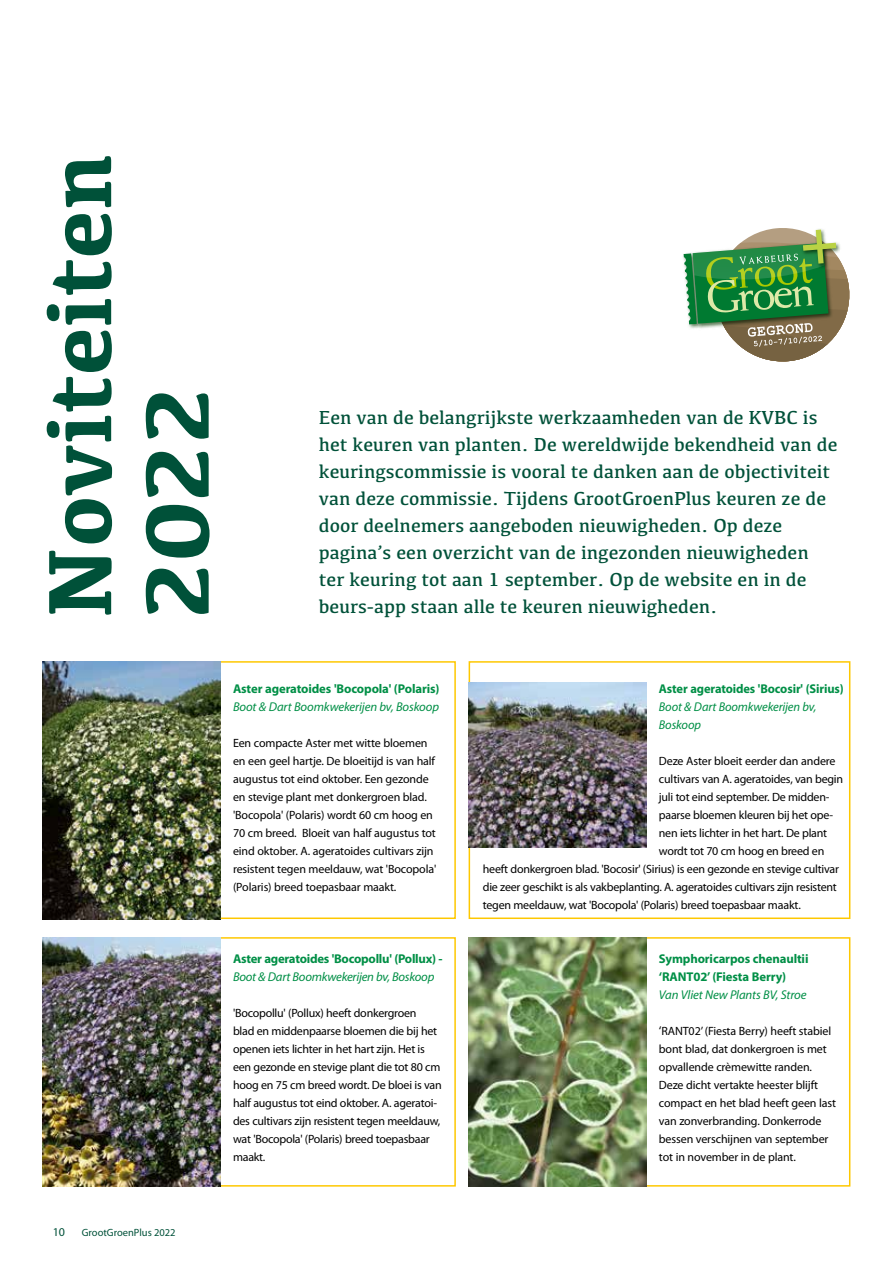
<style>
.page{position:relative;width:893px;height:1263px;background:#fff}
.page>*{position:absolute;margin:0;border:0;box-sizing:border-box;transform-origin:0 0}
.t1{font:700 93px/97.5px "Kefa";color:#005139}
.t2{font:19.5px/27px "Kefa";color:#005139}
.t3{font:700 12.75px/18px "Myriad Pro";letter-spacing:-.01em;color:#008f46}
.t4{font:italic 12.75px/18px "Myriad Pro";letter-spacing:-.01em;color:#008f46}
.t5{font:12px/18px "Myriad Pro";letter-spacing:-.02em;color:#000}
.t6{font:12px "Myriad Pro";color:#005139}
.t7{font:10.5px "Myriad Pro";color:#005139}
.s1{font-size:12.75px}
</style>
<div class="page">
<div style="left:496px;top:937px;width:354px;height:249px;border:2px solid #fec800"></div>
<div style="left:57px;top:661px;width:399px;height:258px;border:2px solid #fec800"></div>
<div style="left:43px;top:937px;width:413px;height:249px;border:2px solid #fec800"></div>
<div style="left:469px;top:661px;width:381px;height:258px;border:2px solid #fec800"></div>
<img style="left:469px;top:937px;width:177px;height:249px">
<img style="left:43px;top:661px;width:177px;height:258px">
<img style="left:43px;top:937px;width:177px;height:249px">
<img style="left:469px;top:682px;width:177px;height:165px">
<svg style="left:684px;top:228px;width:166px;height:134px"></svg>
<h1 class="t1" style="left:26px;top:619px;width:467px;rotate:-90deg">Noviteiten<br>2022</h1>
<p class="t2" style="left:319px;top:404px;width:520px">Een van de belangrijkste werkzaamheden van de KVBC is het keuren van planten. De wereldwijde bekendheid van de keuringscommissie is vooral te danken aan de objectiviteit van deze commissie. Tijdens GrootGroenPlus keuren ze de door deelnemers aangeboden nieuwigheden. Op deze pagina’s een overzicht van de ingezonden nieuwigheden ter keuring tot aan 1 september. Op de website en in de</p>
<h2 class="t2" style="left:319px;top:593px;width:400px">beurs-app staan alle te keuren nieuwigheden.</h2>
<p class="t6" style="left:53px;top:1224px;width:14px">10</p>
<p class="t7" style="left:82px;top:1226px;width:95px">GrootGroenPlus 2022</p>
<p class="t3" style="left:233px;top:679px;width:208px">Aster ageratoides 'Bocopola' (Polaris)</p>
<p class="t4" style="left:233px;top:698px;width:208px">Boot &amp; Dart Boomkwekerijen bv, Boskoop</p>
<p class="t5" style="left:233px;top:734px;width:205px">Een compacte Aster met witte bloemen en een geel hartje. De bloeitijd is van half augustus tot eind oktober. Een gezonde en stevige plant met donkergroen blad. 'Bocopola' (Polaris) wordt 60 cm hoog en 70 cm breed. Bloeit van half augustus tot eind oktober. A. ageratoides cultivars zijn resistent tegen meeldauw, wat 'Bocopola' (Polaris) breed toepasbaar maakt.</p>
<p class="t3" style="left:233px;top:949px;width:211px">Aster ageratoides 'Bocopollu' (Pollux) -</p>
<p class="t4" style="left:233px;top:968px;width:203px">Boot &amp; Dart Boomkwekerijen bv, Boskoop</p>
<p class="t5" style="left:233px;top:1004px;width:210px">'Bocopollu' (Pollux) heeft donkergroen<br>blad en middenpaarse bloemen die bij het openen iets lichter in het hart zijn. Het is een gezonde en stevige plant die tot 80 cm hoog en 75 cm breed wordt. De bloei is van half augustus tot eind oktober. A. ageratoi&shy;des cultivars zijn resistent tegen meeldauw, wat 'Bocopola' (Polaris) breed toepasbaar maakt.</p>
<p class="t3" style="left:659px;top:679px;width:186px">Aster ageratoides 'Bocosir' (Sirius)</p>
<p class="t4" style="left:659px;top:698px;width:159px">Boot &amp; Dart Boomkwekerijen bv,<br>Boskoop</p>
<p class="t5" style="left:659px;top:752px;width:178px">Deze Aster bloeit eerder dan andere</p>
<p class="t5" style="left:659px;top:770px;width:186px">cultivars van A. ageratoides, van begin</p>
<p class="t5" style="left:659px;top:788px;width:172px">juli tot eind september. De midden-</p>
<p class="t5" style="left:659px;top:806px;width:176px">paarse bloemen kleuren bij het ope-</p>
<p class="t5" style="left:659px;top:824px;width:170px">nen iets lichter in het hart. De plant</p>
<p class="t5" style="left:659px;top:842px;width:167px">wordt tot 70 cm hoog en breed en</p>
<p class="t5" style="left:483px;top:860px;width:358px">heeft donkergroen blad. 'Bocosir' (Sirius) is een gezonde en stevige cultivar</p>
<p class="t5" style="left:483px;top:878px;width:356px">die zeer geschikt is als vakbeplanting. A. ageratoides cultivars zijn resistent</p>
<p class="t5" style="left:483px;top:896px;width:320px">tegen meeldauw, wat 'Bocopola' (Polaris) breed toepasbaar maakt.</p>
<p class="t3" style="left:659px;top:949px;width:151px">Symphoricarpos chenaultii ‘RANT02’ (Fiesta Berry)</p>
<p class="t4" style="left:659px;top:986px;width:149px">Van Vliet New Plants BV, Stroe</p>
<p class="t5" style="left:659px;top:1022px;width:179px"><span class="s1">‘</span>RANT02’ (Fiesta Berry) heeft stabiel bont blad, dat donkergroen is met opvallende crèmewitte randen.<br>Deze dicht vertakte heester blijft compact en het blad heeft geen last van zonverbranding. Donkerrode bessen verschijnen van september tot in november in de plant.</p>
</div>
